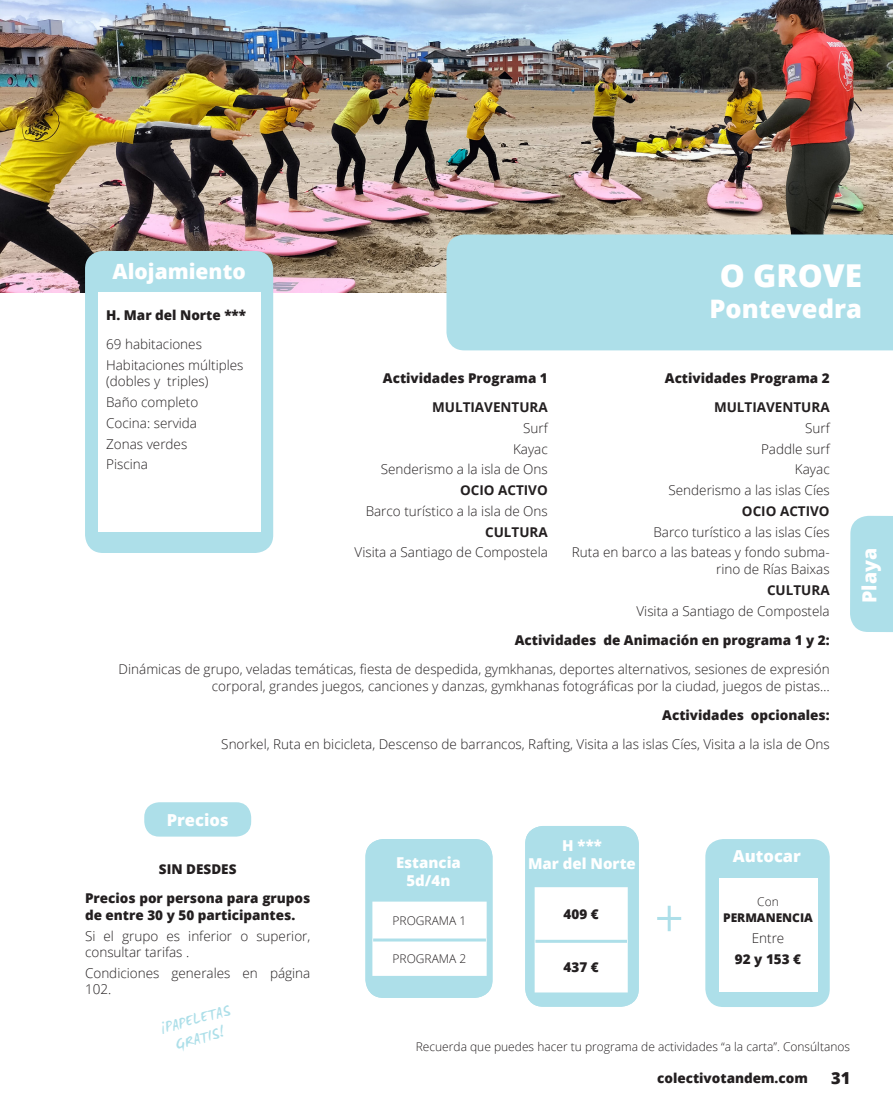
<style>
.page{position:relative;width:893px;height:1106px;background:#fff}
.page>*{position:absolute;margin:0;border:0;box-sizing:border-box;transform-origin:0 0}
.t1{font:800 31.5px "Open Sans";color:#fff}
.t2{font:800 25.5px "Open Sans";color:#fff}
.t3{font:800 21px "Open Sans";color:#fff}
.t4{font:800 19.5px "Open Sans";letter-spacing:-.005em;color:#fff}
.t5{font:16.5px/19.8px "WC Mano Negra Bta";color:#addfe9;text-align:center}
.t6{font:800 16.5px "Open Sans";color:#fff}
.t7{font:800 16.5px "Open Sans";color:#231f20}
.t8{font:800 15px/18px "Open Sans";color:#fff;text-align:center}
.t9{font:300 13.5px/20.7px "Open Sans";color:#231f20}
.t10{font:800 13.5px/29.2px "Open Sans";color:#231f20;text-align:center}
.t11{font:700 13.5px "Open Sans";color:#231f20}
.t12{font:300 12px "Open Sans";color:#231f20}
.t13{font:800 12px "Open Sans";color:#231f20}
</style>
<div class="page">
<div style="left:144px;top:802px;width:107px;height:34px;background:#addfe9;border-radius:15px"></div>
<hr style="left:668px;top:905px;width:3px;height:26px;background:#addfe9">
<hr style="left:657px;top:917px;width:24px;height:3px;background:#addfe9">
<div style="left:705px;top:839px;width:125px;height:168px;background:#addfe9;border-radius:18px"></div>
<div style="left:719px;top:878px;width:99px;height:113px;background:#fff"></div>
<img style="left:0;top:0;width:893px;height:292px">
<div style="left:446px;top:234px;width:447px;height:116px;background:#addfe9"></div>
<div style="left:85px;top:251px;width:188px;height:302px;background:#addfe9;border-radius:18px"></div>
<div style="left:98px;top:292px;width:162px;height:239px;background:#fff"></div>
<div style="left:525px;top:826px;width:114px;height:180px;background:#addfe9;border-radius:18px"></div>
<div style="left:535px;top:887px;width:93px;height:105px;background:#fff"></div>
<hr style="left:535px;top:939px;width:92px;height:3px;background:#addfe9">
<div style="left:365px;top:839px;width:127px;height:158px;background:#addfe9;border-radius:18px"></div>
<div style="left:372px;top:901px;width:115px;height:74px;background:#fff"></div>
<hr style="left:373px;top:938px;width:113px;height:3px;background:#addfe9">
<div style="left:850px;top:516px;width:43px;height:116px;background:#addfe9"></div>
<div style="left:861px;top:539px;width:18px;height:72px;background:#addfe9"></div>
<h3 class="t3" style="left:112px;top:256px;width:135px">Alojamiento</h3>
<p class="t10" style="left:106px;top:299px;width:141px">H. Mar del Norte ***</p>
<p class="t9" style="left:106px;top:333px;width:139px">69 habitaciones<br>Habitaciones múltiples</p>
<p class="t9" style="left:106px;top:371px;width:104px">(dobles y triples)<br>Baño completo<br>Cocina: servida<br>Zonas verdes<br>Piscina</p>
<p class="t10" style="left:665px;top:362px;width:166px">Actividades Programa 2</p>
<h1 class="t1" style="left:720px;top:252px;width:144px">O GROVE</h1>
<h2 class="t2" style="left:709px;top:289px;width:154px">Pontevedra</h2>
<p class="t10" style="left:383px;top:362px;width:166px">Actividades Programa 1</p>
<p class="t11" style="left:432px;top:398px;width:117px">MULTIAVENTURA</p>
<p class="t9" style="left:381px;top:417px;width:169px;text-align:right">Surf<br>Kayac<br>Senderismo a la isla de Ons</p>
<p class="t11" style="left:460px;top:481px;width:89px">OCIO ACTIVO</p>
<p class="t9" style="left:366px;top:500px;width:184px">Barco turístico a la isla de Ons</p>
<p class="t11" style="left:485px;top:522px;width:64px">CULTURA</p>
<p class="t9" style="left:355px;top:542px;width:195px">Visita a Santiago de Compostela</p>
<p class="t11" style="left:714px;top:398px;width:117px">MULTIAVENTURA</p>
<p class="t9" style="left:668px;top:417px;width:163px;text-align:right">Surf<br>Paddle surf<br>Kayac<br>Senderismo a las islas Cíes</p>
<p class="t11" style="left:742px;top:501px;width:89px">OCIO ACTIVO</p>
<p class="t9" style="left:572px;top:521px;width:259px;text-align:right">Barco turístico a las islas Cíes<br>Ruta en barco a las bateas y fondo subma-</p>
<p class="t9" style="left:716px;top:558px;width:115px">rino de Rías Baixas</p>
<p class="t11" style="left:767px;top:580px;width:64px">CULTURA</p>
<p class="t9" style="left:636px;top:600px;width:195px">Visita a Santiago de Compostela</p>
<h3 class="t4" style="left:854px;top:603px;width:56px;rotate:-90deg">Playa</h3>
<p class="t10" style="left:515px;top:625px;width:316px">Actividades de Animación en programa 1 y 2:</p>
<p class="t9" style="left:119px;top:661px;width:713px;line-height:16.5px;text-align:right">Dinámicas de grupo, veladas temáticas, fiesta de despedida, gymkhanas, deportes alternativos, sesiones de expresión corporal, grandes juegos, canciones y danzas, gymkhanas fotográficas por la ciudad, juegos de pistas…</p>
<p class="t10" style="left:662px;top:700px;width:169px">Actividades opcionales:</p>
<p class="t9" style="left:221px;top:733px;width:610px">Snorkel, Ruta en bicicleta, Descenso de barrancos, Rafting, Visita a las islas Cíes, Visita a la isla de Ons</p>
<p class="t6" style="left:167px;top:807px;width:63px">Precios</p>
<p class="t10" style="left:85px;top:853px;width:227px">SIN DESDES<br>Precios por persona para grupos</p>
<p class="t10" style="left:85px;top:899px;width:212px">de entre 30 y 50 participantes.</p>
<p class="t9" style="left:85px;top:927px;width:227px;line-height:16.5px">Si el grupo es inferior o superior, consultar tarifas .</p>
<p class="t9" style="left:85px;top:964px;width:227px;line-height:16.5px">Condiciones generales en página<br>102.</p>
<p class="t5" style="left:158px;top:1020px;width:74px;rotate:-15deg">¡PAPELETAS<br>GRATIS!</p>
<p class="t8" style="left:396px;top:852px;width:66px">Estancia<br>5d/4n</p>
<p class="t12" style="left:393px;top:912px;width:75px">PROGRAMA 1</p>
<p class="t12" style="left:393px;top:950px;width:75px">PROGRAMA 2</p>
<p class="t12" style="left:388px;top:912px;width:85px">Hasta 11/06/24</p>
<p class="t12" style="left:386px;top:950px;width:88px">Desde 16/06/ 4</p>
<p class="t8" style="left:528px;top:835px;width:109px">H ***<br>Mar del Norte</p>
<p class="t8" style="left:536px;top:835px;width:93px">H **<br>Los Ángeles</p>
<p class="t10" style="left:564px;top:899px;width:37px">409 €</p>
<p class="t10" style="left:564px;top:951px;width:37px">437 €</p>
<p class="t6" style="left:733px;top:844px;width:70px">Autocar</p>
<p class="t12" style="left:757px;top:893px;width:23px">Con</p>
<p class="t13" style="left:723px;top:909px;width:91px">PERMANENCIA</p>
<p class="t9" style="left:752px;top:927px;width:34px">Entre</p>
<p class="t10" style="left:735px;top:943px;width:68px">92 y 153 €</p>
<p class="t12" style="left:416px;top:1038px;width:436px">Recuerda que puedes hacer tu programa de actividades “a la carta”. Consúltanos</p>
<p class="t10" style="left:657px;top:1062px;width:152px">colectivotandem.com</p>
<p class="t7" style="left:831px;top:1065px;width:21px">31</p>
</div>
